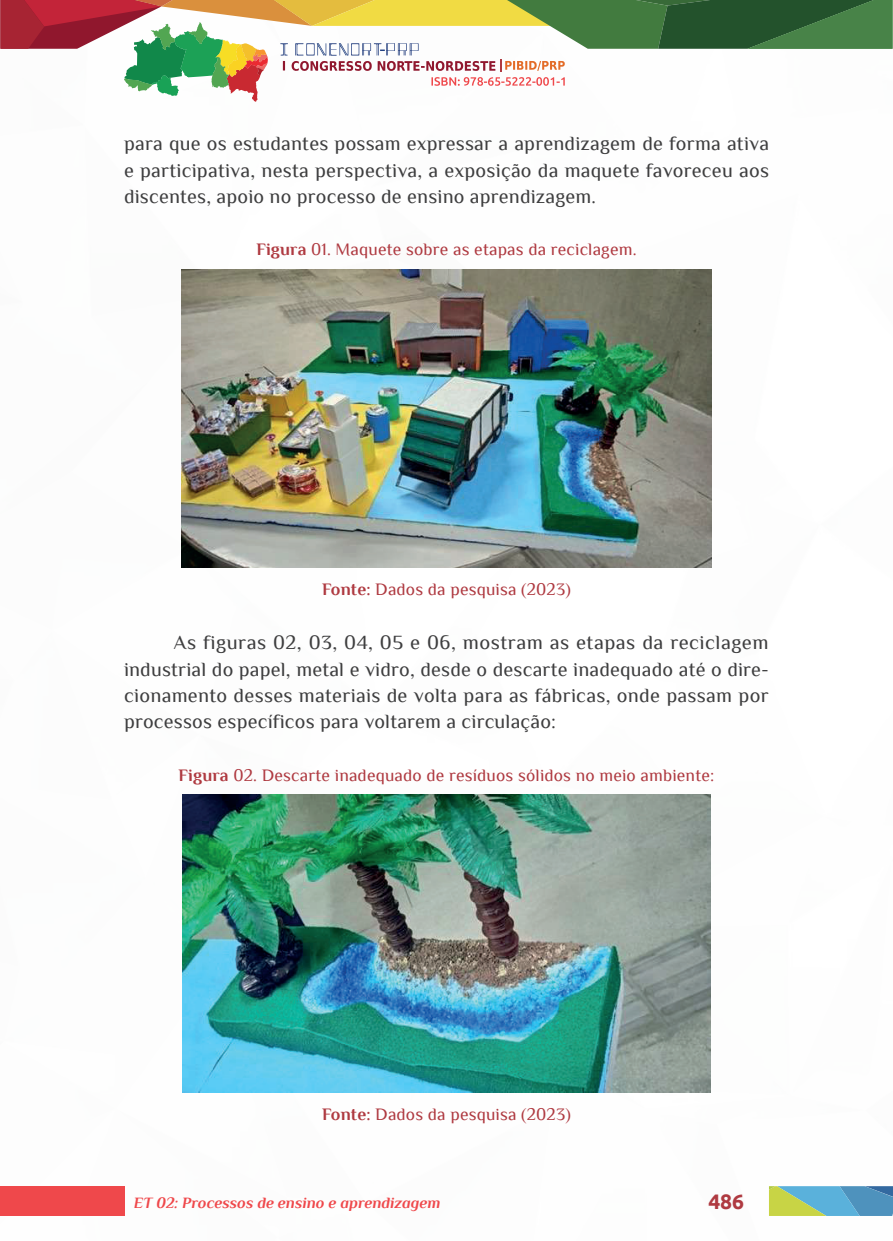
<style>
.page{position:relative;width:893px;height:1241px;background:#fff}
.page>*{position:absolute;margin:0;border:0;box-sizing:border-box;transform-origin:0 0}
.t1{font:700 21px "Ubuntu";color:#af3a41}
._6_CORPO{font:20.12px/26.2px "Philosopher";letter-spacing:.01em;color:#3e3e3f;text-align:justify}
._13_LEGENDAS{font:17.5px "Philosopher";letter-spacing:.01em;color:#af3a41}
._14_FONTES{font:17.5px "Philosopher";letter-spacing:.01em;color:#af3a41}
.t2{font:italic 700 15.75px "Philosopher";color:#ef484b}
.s1{font-weight:700}
</style>
<div class="page">
<div style="left:0;top:1185px;width:124px;height:30px;background:#ef484b"></div>
<svg style="left:0;top:0;width:892px;height:102px"></svg>
<svg style="left:769px;top:1186px;width:124px;height:29px"></svg>
<img style="left:182px;top:269px;width:529px;height:298px">
<img style="left:182px;top:794px;width:529px;height:298px">
<p class="_6_CORPO" style="left:124px;top:131px;width:647px">para que os estudantes possam expressar a aprendizagem de forma ativa e participativa, nesta perspectiva, a exposição da maquete favoreceu aos discentes, apoio no processo de ensino aprendizagem.</p>
<p class="_13_LEGENDAS" style="left:256px;top:240px;width:382px"><span class="s1">Figura</span> 01. Maquete sobre as etapas da reciclagem.</p>
<p class="_14_FONTES" style="left:322px;top:580px;width:250px"><span class="s1">Fonte:</span> Dados da pesquisa (2023)</p>
<p class="_6_CORPO" style="left:124px;top:629px;width:646px;text-indent:50px">As figuras 02, 03, 04, 05 e 06, mostram as etapas da reciclagem industrial do papel, metal e vidro, desde o descarte inadequado até o dire&shy;cionamento desses materiais de volta para as fábricas, onde passam por processos específicos para voltarem a circulação:</p>
<p class="_13_LEGENDAS" style="left:179px;top:765px;width:537px"><span class="s1">Figura</span> 02. Descarte inadequado de resíduos sólidos no meio ambiente:</p>
<p class="_14_FONTES" style="left:322px;top:1105px;width:250px"><span class="s1">Fonte:</span> Dados da pesquisa (2023)</p>
<p class="t2" style="left:134px;top:1193px;width:308px">ET 02: Processos de ensino e aprendizagem</p>
<p class="t1" style="left:708px;top:1188px;width:37px">486</p>
</div>
